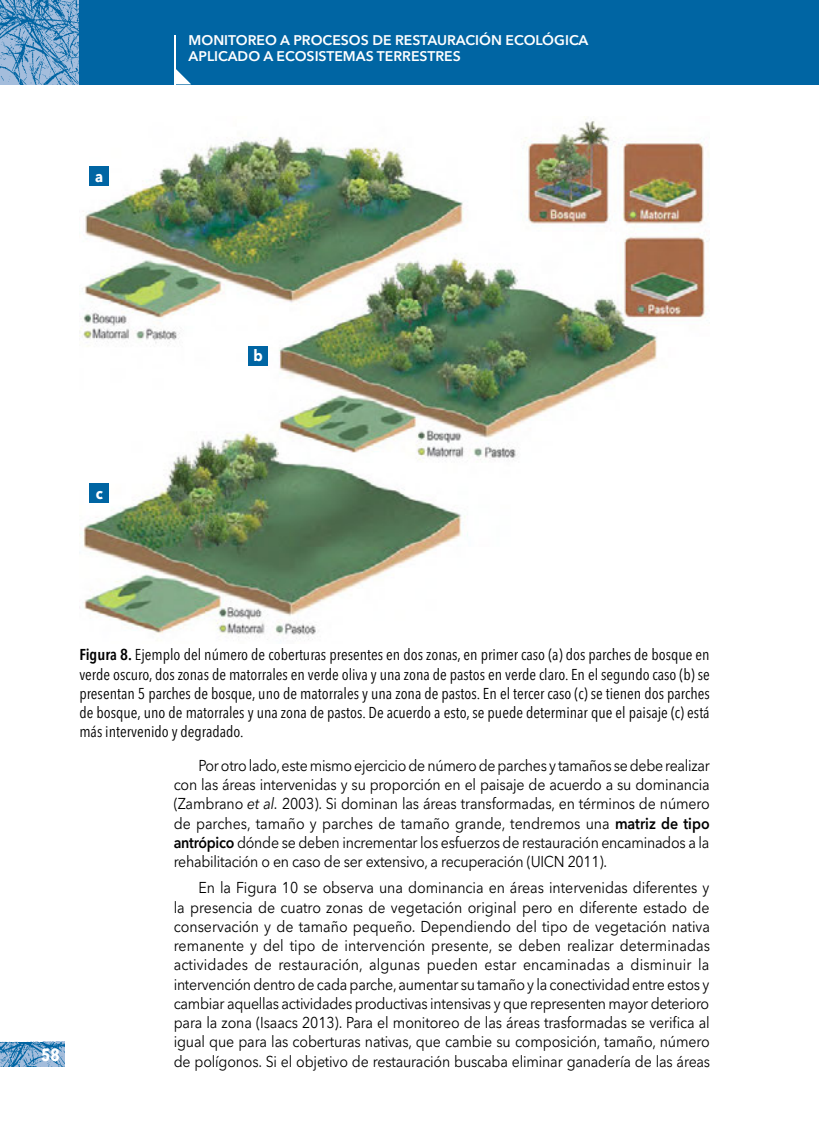
<style>
.page{position:relative;width:819px;height:1141px;background:#fff}
.page>*{position:absolute;margin:0;border:0;box-sizing:border-box;transform-origin:0 0}
.t1{font:700 condensed 17.5px "Avenir Next LT Pro";color:#fff}
.t2{font:15.75px/19.2px "Avenir Next LT Pro";letter-spacing:-.02em;color:#000;text-align:justify;scale:.9 1}
.t3{font:condensed 15.75px/19.2px "Avenir Next LT Pro";color:#000;text-align:justify}
.t4{font:700 15.75px "Avenir Next LT Pro";color:#fff;scale:.9 1}
.t5{font:600 14px/15.8px "Avenir Next LT Pro";color:#fff}
.s1{font-weight:600}
.s2{font-style:italic}
</style>
<div class="page">
<img style="left:0;top:1042px;width:64px;height:25px">
<img style="left:0;top:0;width:79px;height:84px">
<div style="left:79px;top:0;width:740px;height:84px;background:#0065a3"></div>
<svg style="left:175px;top:69px;width:16px;height:15px"></svg>
<hr style="left:174px;top:35px;width:1px;height:49px;background:#fff">
<img style="left:79px;top:119px;width:629px;height:521px">
<div style="left:89px;top:166px;width:20px;height:20px;background:#0065a3"></div>
<div style="left:89px;top:483px;width:20px;height:20px;background:#0065a3"></div>
<div style="left:248px;top:346px;width:20px;height:19px;background:#0065a3"></div>
<p class="t4" style="left:95px;top:167px;width:10px">a</p>
<p class="t5" style="left:189px;top:32px;width:401px">MONITOREO A PROCESOS DE RESTAURACIÓN ECOLÓGICA<br>APLICADO A ECOSISTEMAS TERRESTRES</p>
<p class="t4" style="left:96px;top:484px;width:9px">c</p>
<p class="t4" style="left:253px;top:346px;width:12px">b</p>
<p class="t1" style="left:41px;top:1044px;width:20px">58</p>
<p class="t3" style="left:79px;top:645px;width:632px"><span class="s1">Figura 8.</span> Ejemplo del número de coberturas presentes en dos zonas, en primer caso (a) dos parches de bosque en verde oscuro, dos zonas de matorrales en verde oliva y una zona de pastos en verde claro. En el segundo caso (b) se presentan 5 parches de bosque, uno de matorrales y una zona de pastos. En el tercer caso (c) se tienen dos parches de bosque, uno de matorrales y una zona de pastos. De acuerdo a esto, se puede determinar que el paisaje (c) está más intervenido y degradado.</p>
<p class="t2" style="left:174px;top:756px;width:597px;text-indent:25px">Por otro lado, este mismo ejercicio de número de parches y tamaños se debe realizar con las áreas intervenidas y su proporción en el paisaje de acuerdo a su dominancia (Zambrano <span class="s2">et al.</span> 2003). Si dominan las áreas transformadas, en términos de número de parches, tamaño y parches de tamaño grande, tendremos una <span class="s1">matriz de tipo antrópico</span> dónde se deben incrementar los esfuerzos de restauración encaminados a la rehabilitación o en caso de ser extensivo, a recuperación (UICN 2011).</p>
<p class="t2" style="left:174px;top:878px;width:597px;text-indent:25px">En la Figura 10 se observa una dominancia en áreas intervenidas diferentes y la presencia de cuatro zonas de vegetación original pero en diferente estado de conservación y de tamaño pequeño. Dependiendo del tipo de vegetación nativa remanente y del tipo de intervención presente, se deben realizar determinadas actividades de restauración, algunas pueden estar encaminadas a disminuir la intervención dentro de cada parche, aumentar su tamaño y la conectividad entre estos y cambiar aquellas actividades productivas intensivas y que representen mayor deterioro para la zona (Isaacs 2013). Para el monitoreo de las áreas trasformadas se verifica al igual que para las coberturas nativas, que cambie su composición, tamaño, número de polígonos. Si el objetivo de restauración buscaba eliminar ganadería de las áreas</p>
</div>
